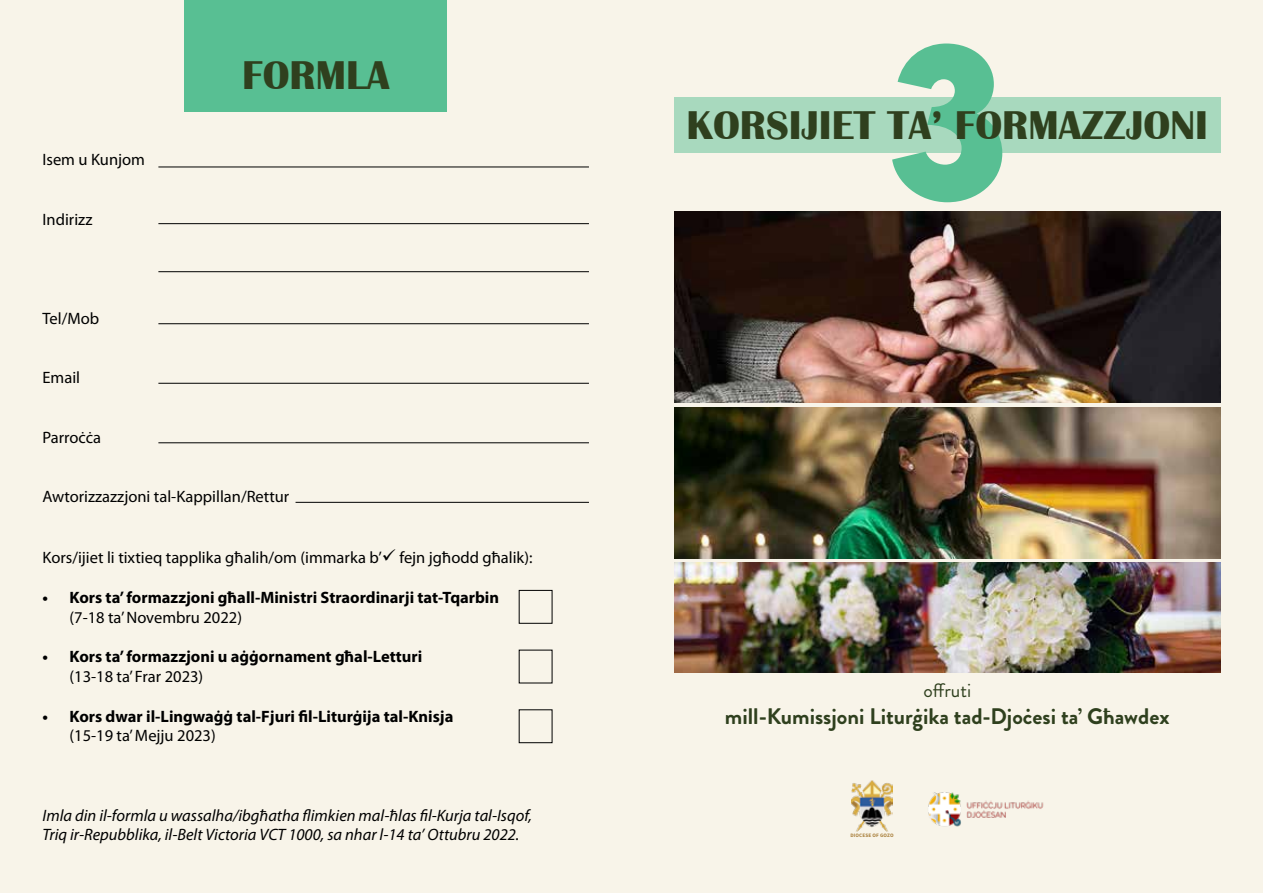
<style>
.page{position:relative;width:1263px;height:893px;background:#f8f4e9}
.page>*{position:absolute;margin:0;border:0;box-sizing:border-box;transform-origin:0 0}
.t1{font:700 192.6px "LEMONMILK";color:#58bf93}
.t2{font:700 41.4px "Britannic";color:#2f401e}
.t3{font:700 22.5px "Brandon Grotesque";color:#2f401e}
.t4{font:19.5px "Brandon Grotesque";color:#2f401e}
.t5{font:16.5px "Myriad Pro";color:#000}
.t6{font:700 16.5px "Myriad Pro";color:#000}
.t7{font:italic 16.5px/19.8px "Myriad Pro";color:#000}
.t8{font:5.25px "Source Sans Variable";letter-spacing:.06em;color:#aa813e}
</style>
<div class="page">
<div style="left:184px;top:0;width:263px;height:111px;background:#58bf93"></div>
<div style="left:674px;top:98px;width:546px;height:55px;background:#a8d9be"></div>
<img style="left:674px;top:212px;width:546px;height:191px">
<img style="left:674px;top:407px;width:546px;height:151px">
<img style="left:674px;top:562px;width:546px;height:111px">
<img style="left:928px;top:792px;width:116px;height:35px">
<hr style="left:158px;top:167px;width:431px;height:1px;background:#000">
<hr style="left:158px;top:223px;width:431px;height:1px;background:#000">
<hr style="left:158px;top:271px;width:431px;height:1px;background:#000">
<hr style="left:158px;top:323px;width:431px;height:1px;background:#000">
<hr style="left:158px;top:383px;width:431px;height:1px;background:#000">
<hr style="left:158px;top:442px;width:431px;height:1px;background:#000">
<hr style="left:296px;top:502px;width:293px;height:1px;background:#000">
<div style="left:519px;top:590px;width:33px;height:34px;border:1px solid #000"></div>
<img style="left:851px;top:781px;width:41px;height:50px">
<p class="t5" style="left:43px;top:150px;width:104px">Isem u Kunjom</p>
<p class="t5" style="left:43px;top:209px;width:51px">Indirizz</p>
<p class="t5" style="left:43px;top:308px;width:58px">Tel/Mob</p>
<p class="t5" style="left:43px;top:367px;width:39px">Email</p>
<p class="t5" style="left:43px;top:427px;width:60px">Parroċċa</p>
<h2 class="t2" style="left:242px;top:52px;width:149px">FORMLA</h2>
<p class="t5" style="left:43px;top:486px;width:248px">Awtorizzazzjoni tal-Kappillan/Rettur</p>
<p class="t5" style="left:43px;top:547px;width:491px">Kors/ijiet li tixtieq tapplika għalih/om (immarka b’✓ fejn jgħodd għalik):</p>
<p class="t6" style="left:43px;top:586px;width:458px">• Kors ta’ formazzjoni għall-Ministri Straordinarji tat-Tqarbin</p>
<p class="t5" style="left:70px;top:607px;width:174px">(7-18 ta’ Novembru 2022)</p>
<p class="t6" style="left:43px;top:646px;width:381px">• Kors ta’ formazzjoni u aġġornament għal-Letturi</p>
<p class="t5" style="left:70px;top:666px;width:135px">(13-18 ta’ Frar 2023)</p>
<p class="t6" style="left:43px;top:705px;width:412px">• Kors dwar il-Lingwaġġ tal-Fjuri fil-Liturġija tal-Knisja</p>
<p class="t5" style="left:70px;top:726px;width:148px">(15-19 ta’ Mejju 2023)</p>
<p class="t7" style="left:43px;top:805px;width:491px">Imla din il-formla u wassalha/ibgħatha flimkien mal-ħlas fil-Kurja tal-Isqof,<br>Triq ir-Repubblika, il-Belt Victoria VCT 1000, sa nhar l-14 ta’ Ottubru 2022.</p>
<h1 class="t1" style="left:885px;top:-7px;width:125px">3</h1>
<h2 class="t2" style="left:686px;top:102px;width:523px">KORSIJIET TA’ FORMAZZJONI</h2>
<p class="t4" style="left:923px;top:677px;width:49px">offruti</p>
<h3 class="t3" style="left:725px;top:701px;width:446px">mill-Kumissjoni Liturġika tad-Djoċesi ta’ Għawdex</h3>
<p class="t8" style="left:850px;top:832px;width:44px">DIOCESE OF GOZO</p>
</div>
